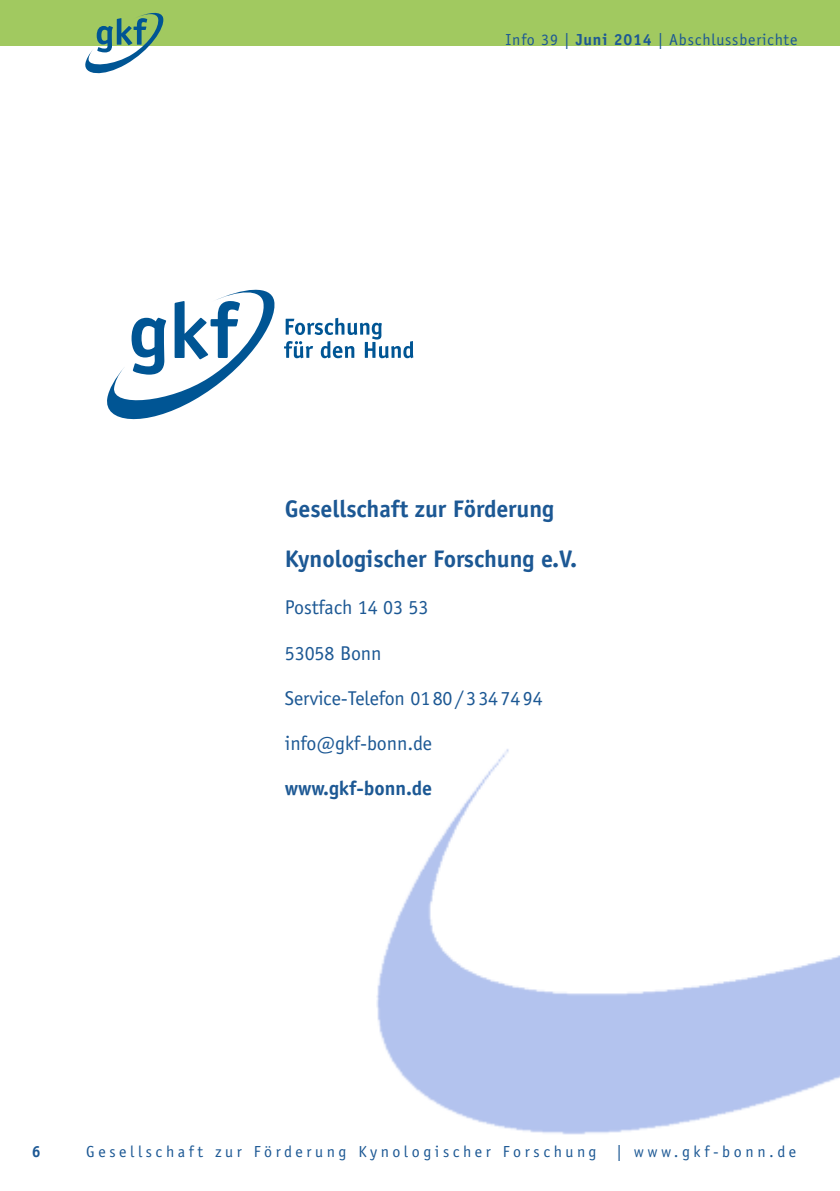
<style>
.page{position:relative;width:840px;height:1191px;background:#fff}
.page>*{position:absolute;margin:0;border:0;box-sizing:border-box;transform-origin:0 0}
.t1{font:700 24px/50px "Officina Sans";letter-spacing:-.005em;color:#1c5894}
.t2{font:20px "Officina Sans";letter-spacing:-.005em;color:#1c5894}
.t3{font:700 20px "Officina Sans";letter-spacing:-.005em;color:#1c5894}
.t4{font:16px "Officina Sans";letter-spacing:.225em;color:#1c5894}
.t5{font:16px "Officina Sans";letter-spacing:.05em;color:#1c5894}
.t6{font:700 16px "Officina Sans";color:#1c5894}
.s1{font-weight:700}
</style>
<div class="page">
<img style="left:377px;top:355px;width:462px;height:780px">
<svg style="left:107px;top:289px;width:168px;height:131px"></svg>
<svg style="left:284px;top:318px;width:129px;height:40px"></svg>
<div style="left:0;top:0;width:839px;height:45px;background:#a1c960"></div>
<svg style="left:85px;top:13px;width:80px;height:61px"></svg>
<p class="t5" style="left:505px;top:34px;width:293px">Info 39 | <span class="s1">Juni 2014</span> | Abschlussberichte</p>
<p class="t1" style="left:285px;top:486px;width:293px">Gesellschaft zur Förderung<br>Kynologischer Forschung e.V.</p>
<p class="t2" style="left:285px;top:600px;width:145px">Postfach 14 03 53</p>
<p class="t2" style="left:285px;top:645px;width:98px">53058 Bonn</p>
<p class="t2" style="left:285px;top:690px;width:259px">Service-Telefon 0180/3347494</p>
<p class="t2" style="left:285px;top:735px;width:148px">info@gkf-bonn.de</p>
<p class="t3" style="left:285px;top:780px;width:149px">www.gkf-bonn.de</p>
<p class="t6" style="left:32px;top:1145px;width:10px">6</p>
<p class="t4" style="left:86px;top:1145px;width:511px">Gesellschaft zur Förderung Kynologischer Forschung</p>
<p class="t4" style="left:616px;top:1145px;width:181px">| www.gkf-bonn.de</p>
</div>
